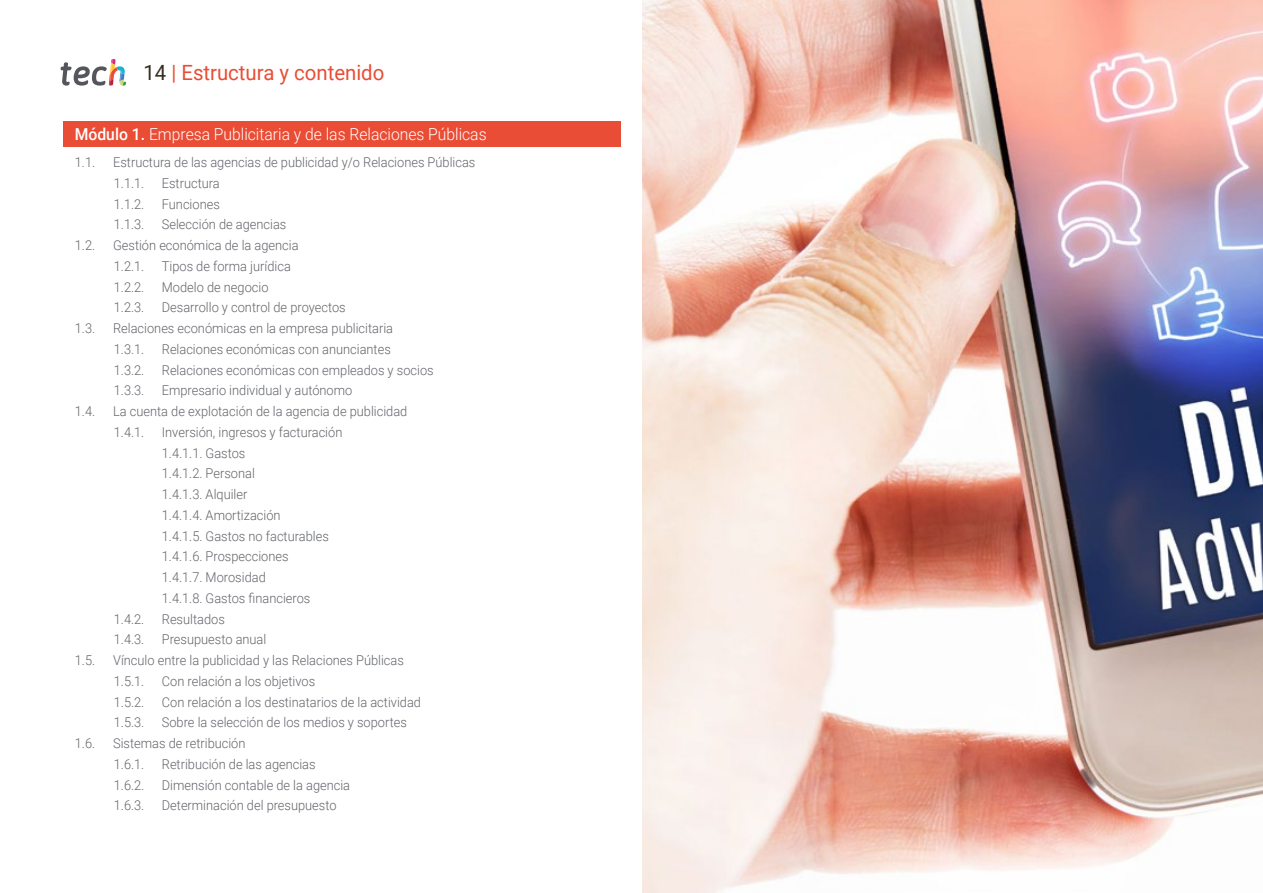
<style>
.page{position:relative;width:1263px;height:893px;background:#fff}
.page>*{position:absolute;margin:0;border:0;box-sizing:border-box;transform-origin:0 0}
.t1{font:21px "Roboto";color:#e94d35}
.t2{font:300 16.5px "Roboto";color:#fff;scale:.95 1}
.t3{font:300 13.5px/20.7px "Roboto";color:#61646a;scale:.95 1}
.s1{color:#312e20}
.s2{font-weight:500}
</style>
<div class="page">
<svg style="left:61px;top:59px;width:65px;height:27px"></svg>
<div style="left:64px;top:121px;width:557px;height:25px;background:#e94d35"></div>
<img style="left:642px;top:0;width:621px;height:893px">
<h1 class="t1" style="left:144px;top:57px;width:242px"><span class="s1">14</span> | Estructura y contenido</h1>
<p class="t2" style="left:75px;top:123px;width:435px"><span class="s2">Módulo 1.</span> Empresa Publicitaria y de las Relaciones Públicas</p>
<p class="t3" style="left:75px;top:151px;width:23px">1.1.</p>
<p class="t3" style="left:113px;top:151px;width:383px">Estructura de las agencias de publicidad y/o Relaciones Públicas<br>1.1.1.</p>
<p class="t3" style="left:162px;top:172px;width:63px">Estructura</p>
<p class="t3" style="left:114px;top:193px;width:34px">1.1.2.</p>
<p class="t3" style="left:162px;top:193px;width:63px">Funciones</p>
<p class="t3" style="left:114px;top:214px;width:34px">1.1.3.</p>
<p class="t3" style="left:162px;top:214px;width:133px">Selección de agencias</p>
<p class="t3" style="left:75px;top:234px;width:23px">1.2.</p>
<p class="t3" style="left:113px;top:234px;width:197px">Gestión económica de la agencia<br>1.2.1.</p>
<p class="t3" style="left:162px;top:255px;width:137px">Tipos de forma jurídica</p>
<p class="t3" style="left:114px;top:276px;width:34px">1.2.2.</p>
<p class="t3" style="left:162px;top:276px;width:114px">Modelo de negocio</p>
<p class="t3" style="left:114px;top:297px;width:34px">1.2.3.</p>
<p class="t3" style="left:162px;top:297px;width:195px">Desarrollo y control de proyectos</p>
<p class="t3" style="left:75px;top:317px;width:23px">1.3.</p>
<p class="t3" style="left:113px;top:317px;width:296px">Relaciones económicas en la empresa publicitaria<br>1.3.1.</p>
<p class="t3" style="left:162px;top:338px;width:243px">Relaciones económicas con anunciantes</p>
<p class="t3" style="left:114px;top:359px;width:34px">1.3.2.</p>
<p class="t3" style="left:162px;top:359px;width:288px">Relaciones económicas con empleados y socios</p>
<p class="t3" style="left:114px;top:380px;width:34px">1.3.3.</p>
<p class="t3" style="left:162px;top:380px;width:202px">Empresario individual y autónomo</p>
<p class="t3" style="left:75px;top:400px;width:23px">1.4.</p>
<p class="t3" style="left:113px;top:400px;width:311px">La cuenta de explotación de la agencia de publicidad<br>1.4.1.</p>
<p class="t3" style="left:162px;top:421px;width:192px">Inversión, ingresos y facturación<br>1.4.1.1. Gastos<br>1.4.1.2. Personal<br>1.4.1.3. Alquiler<br>1.4.1.4. Amortización<br>1.4.1.5. Gastos no facturables<br>1.4.1.6. Prospecciones<br>1.4.1.7. Morosidad<br>1.4.1.8. Gastos financieros</p>
<p class="t3" style="left:114px;top:608px;width:34px">1.4.2.</p>
<p class="t3" style="left:162px;top:608px;width:68px">Resultados</p>
<p class="t3" style="left:114px;top:629px;width:34px">1.4.3.</p>
<p class="t3" style="left:162px;top:629px;width:112px">Presupuesto anual</p>
<p class="t3" style="left:75px;top:649px;width:23px">1.5.</p>
<p class="t3" style="left:113px;top:649px;width:308px">Vínculo entre la publicidad y las Relaciones Públicas<br>1.5.1.</p>
<p class="t3" style="left:162px;top:670px;width:163px">Con relación a los objetivos</p>
<p class="t3" style="left:114px;top:691px;width:34px">1.5.2.</p>
<p class="t3" style="left:162px;top:691px;width:274px">Con relación a los destinatarios de la actividad</p>
<p class="t3" style="left:114px;top:712px;width:34px">1.5.3.</p>
<p class="t3" style="left:162px;top:712px;width:259px">Sobre la selección de los medios y soportes</p>
<p class="t3" style="left:75px;top:732px;width:23px">1.6.</p>
<p class="t3" style="left:113px;top:732px;width:141px">Sistemas de retribución<br>1.6.1.</p>
<p class="t3" style="left:162px;top:753px;width:163px">Retribución de las agencias</p>
<p class="t3" style="left:114px;top:774px;width:34px">1.6.2.</p>
<p class="t3" style="left:162px;top:774px;width:200px">Dimensión contable de la agencia</p>
<p class="t3" style="left:114px;top:795px;width:34px">1.6.3.</p>
<p class="t3" style="left:162px;top:795px;width:185px">Determinación del presupuesto</p>
</div>
